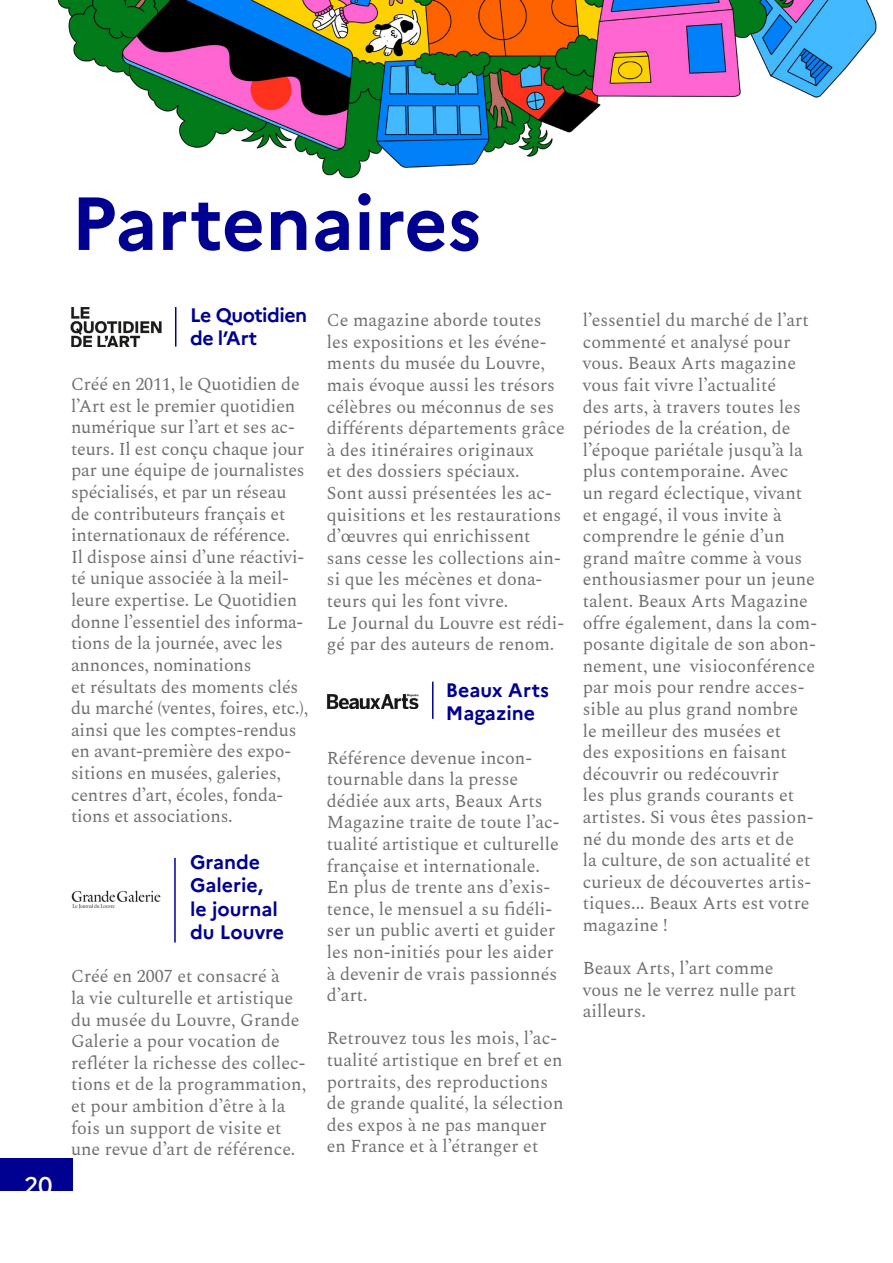
<style>
.page{position:relative;width:893px;height:1263px;background:#fff}
.page>*{position:absolute;margin:0;border:0;box-sizing:border-box;transform-origin:0 0}
.t1{font:700 75px "Marianne";color:#000091}
.t2{font:500 24px "Marianne";color:#fff}
.t3{font:700 19.5px "Marianne";color:#000091}
.t4{font:700 19.5px "Marianne";letter-spacing:-.025em;color:#000091}
.t5{font:18px/21.6px "Spectral";color:#706f6f}
</style>
<div class="page">
<div style="left:0;top:1158px;width:72px;height:33px;background:#000091"></div>
<img style="left:57px;top:0;width:820px;height:179px">
<img style="left:327px;top:694px;width:91px;height:15px">
<img style="left:70px;top:307px;width:92px;height:40px">
<img style="left:72px;top:890px;width:88px;height:19px">
<hr style="left:175px;top:307px;width:1px;height:40px;background:#000091">
<hr style="left:432px;top:682px;width:2px;height:37px;background:#000091">
<hr style="left:174px;top:858px;width:2px;height:84px;background:#000091">
<p class="t1" style="left:71px;top:177px;width:412px">Partenaires</p>
<h2 class="t2" style="left:24px;top:1170px;width:30px">20</h2>
<p class="t4" style="left:190px;top:303px;width:119px">Le Quotidien</p>
<p class="t3" style="left:190px;top:326px;width:69px">de l’Art</p>
<p class="t5" style="left:71px;top:372px;width:239px">Créé en 2011, le Quotidien de l’Art est le premier quotidien numérique sur l’art et ses ac&shy;teurs. Il est conçu chaque jour par une équipe de journalistes spécialisés, et par un réseau de contributeurs français et internationaux de référence.<br>Il dispose ainsi d’une réactivi&shy;té unique associée à la meil&shy;leure expertise. Le Quotidien donne l’essentiel des informa&shy;tions de la journée, avec les annonces, nominations<br>et résultats des moments clés du marché (ventes, foires, etc.), ainsi que les comptes-rendus en avant-première des expo&shy;sitions en musées, galeries, centres d’art, écoles, fonda&shy;tions et associations.</p>
<p class="t3" style="left:190px;top:850px;width:72px">Grande</p>
<p class="t3" style="left:190px;top:873px;width:75px">Galerie,</p>
<p class="t3" style="left:190px;top:897px;width:89px">le journal</p>
<p class="t3" style="left:190px;top:920px;width:96px">du Louvre</p>
<p class="t5" style="left:71px;top:964px;width:237px">Créé en 2007 et consacré à<br>la vie culturelle et artistique du musée du Louvre, Grande<br>Galerie a pour vocation de refléter la richesse des collec&shy;tions et de la programmation, et pour ambition d’être à la fois un support de visite et une revue d’art de référence.</p>
<p class="t5" style="left:327px;top:308px;width:239px">Ce magazine aborde toutes les expositions et les événe&shy;ments du musée du Louvre, mais évoque aussi les trésors célèbres ou méconnus de ses différents départements grâce à des itinéraires originaux<br>et des dossiers spéciaux.<br>Sont aussi présentées les ac&shy;quisitions et les restaurations d’œuvres qui enrichissent sans cesse les collections ain&shy;si que les mécènes et dona&shy;teurs qui les font vivre.<br>Le Journal du Louvre est rédi&shy;gé par des auteurs de renom.</p>
<p class="t3" style="left:446px;top:678px;width:105px">Beaux Arts</p>
<p class="t3" style="left:446px;top:701px;width:91px">Magazine</p>
<p class="t5" style="left:327px;top:745px;width:234px">Référence devenue incon&shy;tournable dans la presse dédiée aux arts, Beaux Arts<br>Magazine traite de toute l’ac&shy;tualité artistique et culturelle française et internationale.<br>En plus de trente ans d’exis&shy;tence, le mensuel a su fidéli&shy;ser un public averti et guider les non-initiés pour les aider à devenir de vrais passionnés d’art.</p>
<p class="t5" style="left:327px;top:1026px;width:238px">Retrouvez tous les mois, l’ac&shy;tualité artistique en bref et en portraits, des reproductions de grande qualité, la sélection des expos à ne pas manquer en France et à l’étranger et</p>
<p class="t5" style="left:583px;top:308px;width:236px">l’essentiel du marché de l’art commenté et analysé pour vous. Beaux Arts magazine vous fait vivre l’actualité<br>des arts, à travers toutes les périodes de la création, de l’époque pariétale jusqu’à la plus contemporaine. Avec<br>un regard éclectique, vivant et engagé, il vous invite à comprendre le génie d’un grand maître comme à vous enthousiasmer pour un jeune talent. Beaux Arts Magazine offre également, dans la com&shy;posante digitale de son abon&shy;nement, une visioconférence par mois pour rendre acces&shy;sible au plus grand nombre<br>le meilleur des musées et<br>des expositions en faisant découvrir ou redécouvrir<br>les plus grands courants et artistes. Si vous êtes passion&shy;né du monde des arts et de<br>la culture, de son actualité et curieux de découvertes artis&shy;tiques... Beaux Arts est votre magazine !</p>
<p class="t5" style="left:583px;top:956px;width:192px">Beaux Arts, l’art comme</p>
<p class="t5" style="left:583px;top:978px;width:215px">vous ne le verrez nulle part</p>
<p class="t5" style="left:583px;top:999px;width:65px">ailleurs.</p>
</div>
